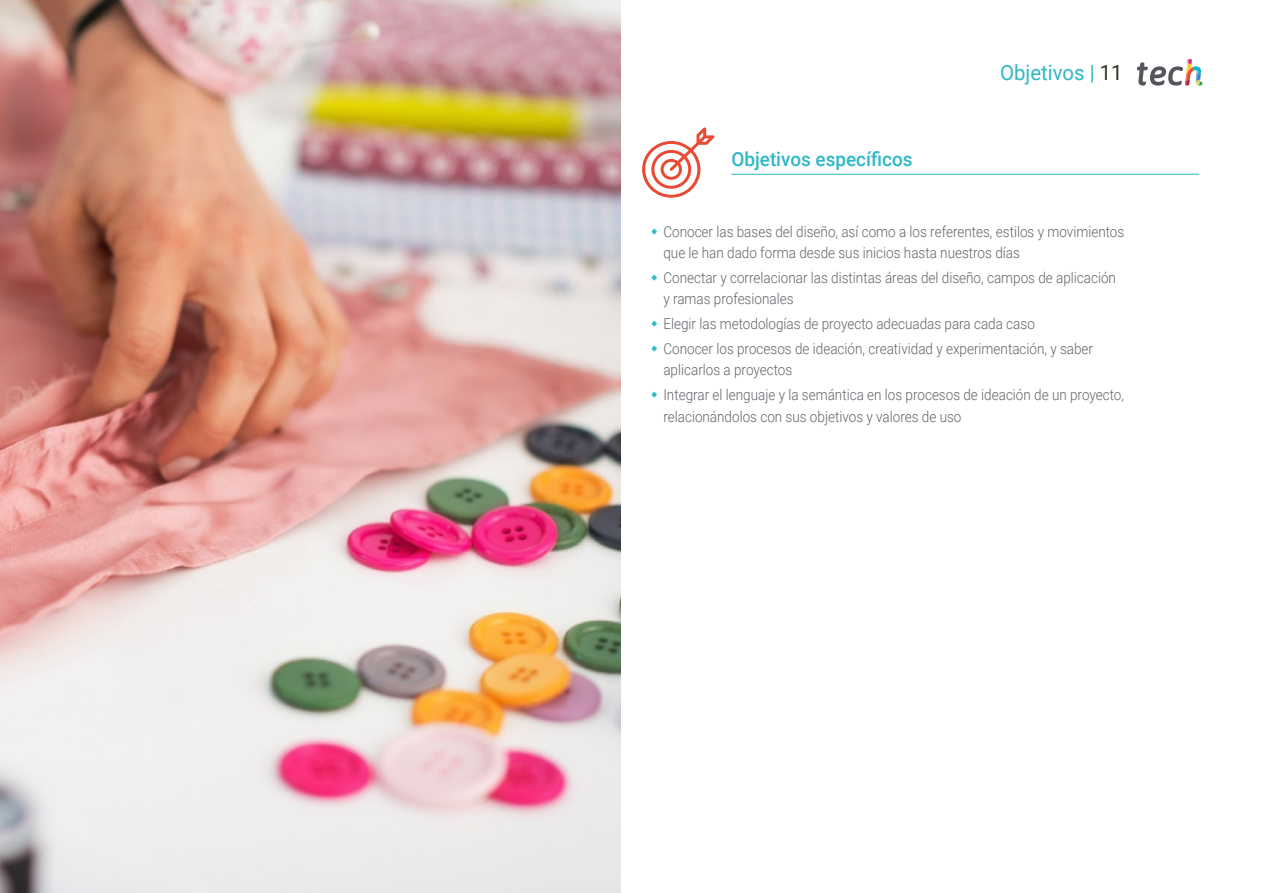
<style>
.page{position:relative;width:1263px;height:893px;background:#fff}
.page>*{position:absolute;margin:0;border:0;box-sizing:border-box;transform-origin:0 0}
.t1{font:21px "Roboto";color:#2db8c5}
.t2{font:500 19.5px "Roboto";color:#2db8c5}
.t3{font:300 15px/21px "Roboto";color:#61646a;scale:.9 1}
.s1{color:#312e20}
</style>
<div class="page">
<hr style="left:731px;top:174px;width:468px;height:1px;background:#2db8c5">
<svg style="left:642px;top:127px;width:72px;height:71px"></svg>
<img style="left:0;top:0;width:621px;height:893px">
<svg style="left:1137px;top:59px;width:65px;height:27px"></svg>
<h2 class="t2" style="left:731px;top:145px;width:183px">Objetivos específicos</h2>
<h1 class="t1" style="left:1000px;top:57px;width:124px">Objetivos | <span class="s1">11</span></h1>
<p class="t3" style="left:663px;top:220px;width:514px">Conocer las bases del diseño, así como a los referentes, estilos y movimientos que le han dado forma desde sus inicios hasta nuestros días</p>
<p class="t3" style="left:663px;top:266px;width:504px">Conectar y correlacionar las distintas áreas del diseño, campos de aplicación y ramas profesionales</p>
<p class="t3" style="left:663px;top:310px;width:479px;line-height:25.2px">Elegir las metodologías de proyecto adecuadas para cada caso<br>Conocer los procesos de ideación, creatividad y experimentación, y saber</p>
<p class="t3" style="left:663px;top:357px;width:513px;line-height:25.2px">aplicarlos a proyectos<br>Integrar el lenguaje y la semántica en los procesos de ideación de un proyecto,</p>
<p class="t3" style="left:663px;top:405px;width:333px">relacionándolos con sus objetivos y valores de uso</p>
</div>
